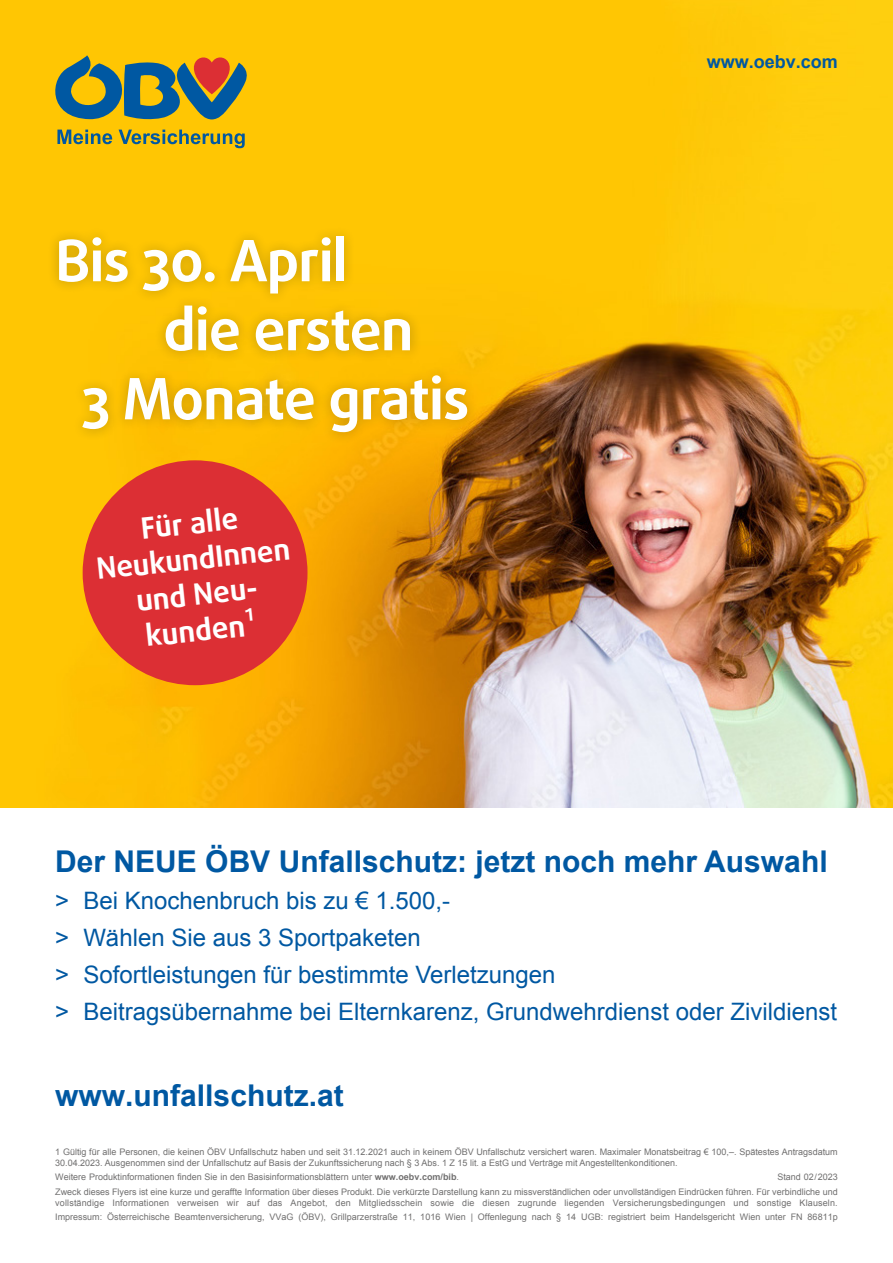
<style>
.page{position:relative;width:893px;height:1263px;background:#fff}
.page>*{position:absolute;margin:0;border:0;box-sizing:border-box;transform-origin:0 0}
.t1{font:700 57px "Daxline Pro";letter-spacing:-.015em;color:#fff}
.t2{font:700 30px "Arial";color:#0058a2}
.t3{font:700 29.4px/35.7px "Daxline Pro";color:#fff;text-align:center}
.t4{font:24px/37px "Arial";color:#0058a2}
.t5{font:700 18px "Arial";color:#0058a2}
.t6{font:9px/14.7px "Arial";color:#706f6f}
.s1{font-weight:700}
</style>
<div class="page">
<img style="left:0;top:0;width:893px;height:808px">
<div style="left:47px;top:225px;width:431px;height:219px;background:#1d1d1b;opacity:.25"></div>
<svg style="left:55px;top:55px;width:192px;height:68px;background:#838751"></svg>
<svg style="left:57px;top:130px;width:55px;height:14px"></svg>
<svg style="left:119px;top:130px;width:126px;height:18px;background:#aba136"></svg>
<div style="left:83px;top:460px;width:224px;height:225px;background:#dc2f34;border-radius:50%"></div>
<h1 class="t1" style="left:55px;top:223px;width:294px">Bis 30. April</h1>
<h1 class="t1" style="left:163px;top:292px;width:252px">die ersten</h1>
<h1 class="t1" style="left:82px;top:361px;width:389px">3 Monate gratis</h1>
<h3 class="t3" style="left:91px;top:516px;width:196px;rotate:-6deg">Für alle<br>NeukundInnen und Neu&shy;kunden¹</h3>
<h3 class="t5" style="left:707px;top:50px;width:133px">www.oebv.com</h3>
<h2 class="t2" style="left:55px;top:842px;width:774px">Der NEUE ÖBV Unfallschutz: jetzt noch mehr Auswahl</h2>
<h3 class="t4" style="left:55px;top:883px;width:783px">&gt; Bei Knochenbruch bis zu € 1.500,-<br>&gt; Wählen Sie aus 3 Sportpaketen<br>&gt; Sofortleistungen für bestimmte Verletzungen<br>&gt; Beitragsübernahme bei Elternkarenz, Grundwehrdienst oder Zivildienst</h3>
<h2 class="t2" style="left:55px;top:1075px;width:290px">www.unfallschutz.at</h2>
<p class="t6" style="left:55px;top:1147px;width:784px;line-height:10.5px">1 Gültig für alle Personen, die keinen ÖBV Unfallschutz haben und seit 31.12.2021 auch in keinem ÖBV Unfallschutz versichert waren. Maximaler Monatsbeitrag € 100,–. Spätestes Antragsdatum<br>30.04.2023. Ausgenommen sind der Unfallschutz auf Basis der Zukunftssicherung nach § 3 Abs. 1 Z 15 lit. a EstG und Verträge mit Angestelltenkonditionen.</p>
<p class="t6" style="left:55px;top:1170px;width:405px">Weitere Produktinformationen finden Sie in den Basisinformationsblättern unter <span class="s1">www.oebv.com/bib</span>.</p>
<p class="t6" style="left:55px;top:1170px;width:784px;text-align:right">Stand 02 / 2023<br>Zweck dieses Flyers ist eine kurze und geraffte Information über dieses Produkt. Die verkürzte Darstellung kann zu missverständlichen oder unvollständigen Eindrücken führen. Für verbindliche und</p>
<p class="t6" style="left:55px;top:1195px;width:784px">vollständige Informationen verweisen wir auf das Angebot, den Mitgliedsschein sowie die diesen zugrunde liegenden Versicherungsbedingungen und sonstige Klauseln.<br>Impressum: Österreichische Beamtenversicherung, VVaG (ÖBV), Grillparzerstraße 11, 1016 Wien | Offenlegung nach § 14 UGB: registriert beim Handelsgericht Wien unter FN 86811p</p>
</div>
